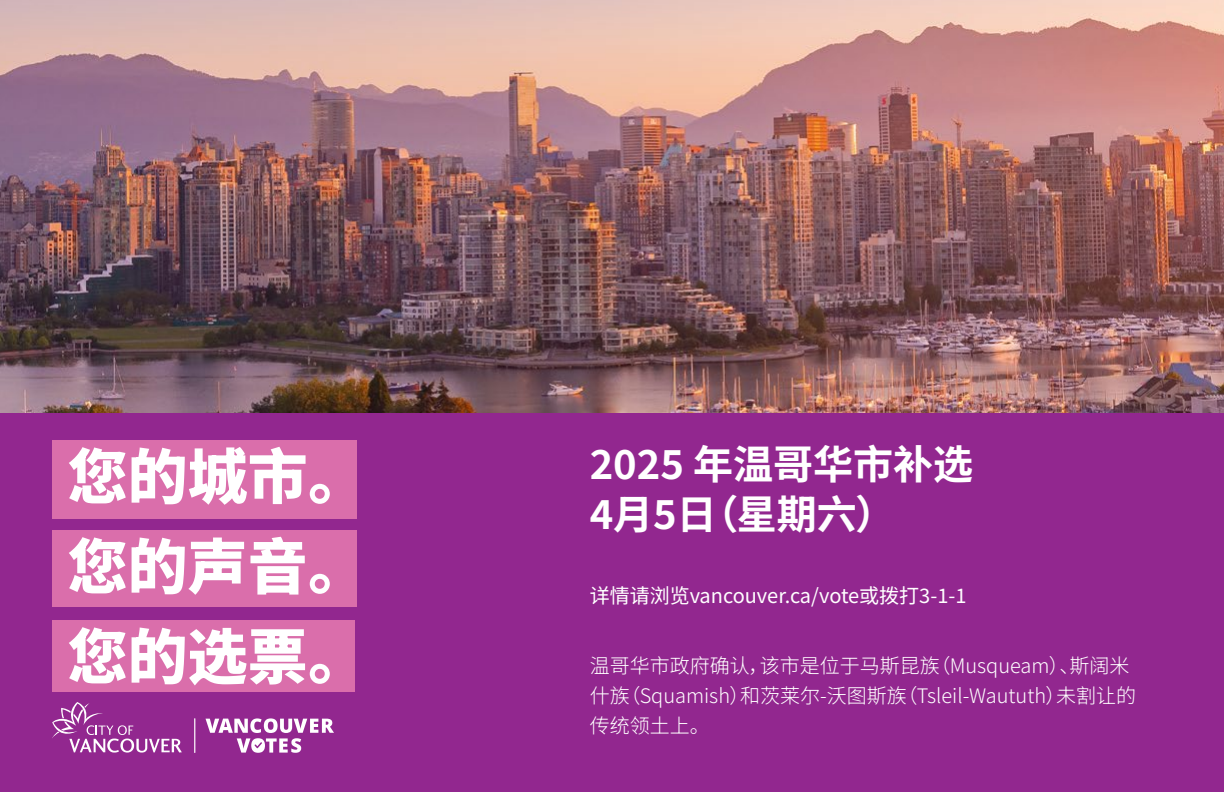
<style>
.page{position:relative;width:1224px;height:792px;background:#fff}
.page>*{position:absolute;margin:0;border:0;box-sizing:border-box;transform-origin:0 0}
.t1{font:100 60px "Noto Sans SC";color:#fff}
.t2{font:100 40px/50px "Noto Sans SC";color:#fff}
.t3{font:100 20px/30px "Noto Sans SC";color:#fff}
</style>
<div class="page">
<img style="left:0;top:0;width:1224px;height:413px">
<div style="left:0;top:413px;width:1224px;height:379px;background:#92278f"></div>
<hr style="left:194px;top:718px;width:1px;height:35px;background:#fff">
<svg style="left:52px;top:702px;width:130px;height:51px"></svg>
<svg style="left:206px;top:718px;width:128px;height:35px"></svg>
<div style="left:52px;top:440px;width:304px;height:79px;background:#da6eab"></div>
<div style="left:52px;top:620px;width:302px;height:72px;background:#da6eab"></div>
<div style="left:52px;top:530px;width:304px;height:76px;background:#da6eab"></div>
<p class="t1" style="left:68px;top:443px;width:302px">您的城市。</p>
<p class="t1" style="left:68px;top:533px;width:302px">您的声音。</p>
<p class="t1" style="left:68px;top:623px;width:302px">您的选票。</p>
<p class="t2" style="left:590px;top:440px;width:385px">2025 年温哥华市补选<br>4月5日（星期六）</p>
<p class="t3" style="left:590px;top:581px;width:378px">详情请浏览vancouver.ca/vote或拨打3-1-1</p>
<p class="t3" style="left:590px;top:651px;width:548px">温哥华市政府确认，该市是位于马斯昆族（Musqueam）、斯阔米什族（Squamish）和茨莱尔-沃图斯族（Tsleil-Waututh）未割让的传统领土上。</p>
</div>
